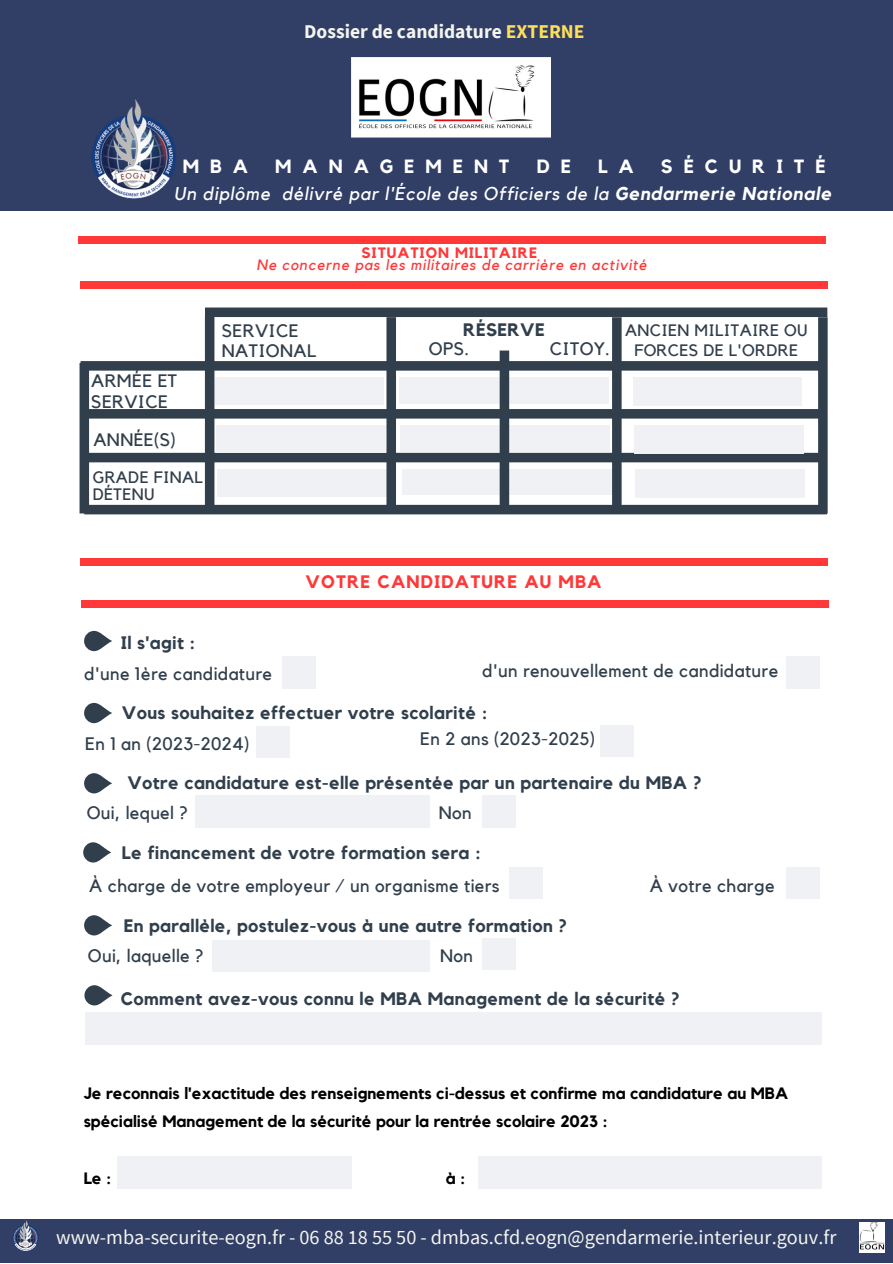
<style>
.page{position:relative;width:893px;height:1264px;background:#fff}
.page>*{position:absolute;margin:0;border:0;box-sizing:border-box;transform-origin:0 0}
.t1{font:20.25px "Source Sans Pro";color:#f4f5ef}
.t2{font:700 19.5px "Source Sans Pro";color:#f4f5ef}
.t3{font:700 19.05px "Kollektif";letter-spacing:.57em;color:#fff}
.t4{font:italic 18.45px "Kollektif";letter-spacing:.04em;color:#fff}
.t5{font:700 18px "Kollektif";letter-spacing:.02em;color:#313f4c}
.t6{font:18px/20.2px "Kollektif";letter-spacing:.02em;color:#313f4c}
.t7{font:700 18px "Kollektif";letter-spacing:.06em;color:#ff3838}
.t8{font:16.5px/16.8px "Kollektif";letter-spacing:.02em;color:#313f4c}
.t9{font:700 16.35px/28px "Kollektif";color:#000}
.t10{font:italic 15px "Kollektif";letter-spacing:.06em;color:#ff3838}
.t11{font:700 15px "Kollektif";letter-spacing:.06em;color:#ff3838}
.s1{color:#ffde59}
.s2{font-weight:700}
</style>
<div class="page">
<div style="left:78px;top:236px;width:748px;height:7px;background:#ff3838"></div>
<div style="left:80px;top:281px;width:747px;height:7px;background:#ff3838"></div>
<div style="left:80px;top:558px;width:747px;height:7px;background:#ff3838"></div>
<div style="left:81px;top:600px;width:748px;height:7px;background:#ff3838"></div>
<svg style="left:84px;top:631px;width:28px;height:20px"></svg>
<svg style="left:84px;top:703px;width:28px;height:20px"></svg>
<svg style="left:84px;top:773px;width:28px;height:20px"></svg>
<svg style="left:83px;top:842px;width:28px;height:20px"></svg>
<svg style="left:84px;top:915px;width:28px;height:20px"></svg>
<svg style="left:84px;top:985px;width:28px;height:20px"></svg>
<div style="left:0;top:1219px;width:892px;height:43px;background:#313f66"></div>
<img style="left:12px;top:1220px;width:27px;height:31px">
<img style="left:859px;top:1222px;width:25px;height:30px">
<div style="left:0;top:0;width:892px;height:211px;background:#313f66"></div>
<img style="left:91px;top:99px;width:85px;height:100px">
<img style="left:351px;top:58px;width:199px;height:80px">
<div style="left:282px;top:656px;width:34px;height:32px;background:#eff1f4"></div>
<div style="left:786px;top:656px;width:33px;height:32px;background:#eff1f4"></div>
<div style="left:256px;top:726px;width:33px;height:31px;background:#eff1f4"></div>
<div style="left:600px;top:725px;width:34px;height:31px;background:#eff1f4"></div>
<div style="left:195px;top:795px;width:234px;height:32px;background:#eff1f4"></div>
<div style="left:482px;top:795px;width:33px;height:32px;background:#eff1f4"></div>
<div style="left:509px;top:866px;width:33px;height:32px;background:#eff1f4"></div>
<div style="left:786px;top:866px;width:33px;height:32px;background:#eff1f4"></div>
<div style="left:212px;top:940px;width:217px;height:31px;background:#eff1f4"></div>
<div style="left:482px;top:937px;width:33px;height:32px;background:#eff1f4"></div>
<div style="left:85px;top:1012px;width:736px;height:32px;background:#eff1f4"></div>
<div style="left:117px;top:1156px;width:234px;height:31px;background:#eff1f4"></div>
<div style="left:478px;top:1156px;width:343px;height:31px;background:#eff1f4"></div>
<svg style="left:79px;top:307px;width:748px;height:207px"></svg>
<p class="t2" style="left:304px;top:19px;width:282px">Dossier de candidature <span class="s1">EXTERNE</span></p>
<p class="t3" style="left:183px;top:157px;width:67px">MBA</p>
<p class="t3" style="left:275px;top:157px;width:236px">MANAGEMENT</p>
<p class="t3" style="left:536px;top:157px;width:36px">D E</p>
<p class="t3" style="left:598px;top:157px;width:37px">L A</p>
<p class="t3" style="left:661px;top:157px;width:166px">SÉCURITÉ</p>
<p class="t4" style="left:174px;top:185px;width:659px">Un diplôme délivré par l'École des Officiers de la <span class="s2">Gendarmerie Nationale</span></p>
<p class="t11" style="left:361px;top:246px;width:177px">SITUATION MILITAIRE</p>
<p class="t10" style="left:256px;top:258px;width:392px">Ne concerne pas les militaires de carrière en activité</p>
<p class="t6" style="left:91px;top:371px;width:88px">ARMÉE ET<br>SERVICE</p>
<p class="t6" style="left:93px;top:430px;width:84px">ANNÉE(S)</p>
<p class="t8" style="left:93px;top:470px;width:112px">GRADE FINAL<br>DÉTENU</p>
<p class="t6" style="left:222px;top:321px;width:96px">SERVICE<br>NATIONAL</p>
<p class="t5" style="left:463px;top:322px;width:83px">RÉSERVE</p>
<p class="t6" style="left:429px;top:339px;width:42px">OPS.</p>
<p class="t6" style="left:550px;top:339px;width:61px">CITOY.</p>
<p class="t8" style="left:625px;top:322px;width:184px;line-height:19px;text-align:center">ANCIEN MILITAIRE OU<br>FORCES DE L'ORDRE</p>
<p class="t5" style="left:121px;top:634px;width:76px">Il s'agit :</p>
<p class="t7" style="left:305px;top:573px;width:297px">VOTRE CANDIDATURE AU MBA</p>
<p class="t6" style="left:84px;top:664px;width:189px">d'une 1ère candidature</p>
<p class="t6" style="left:482px;top:661px;width:297px">d'un renouvellement de candidature</p>
<p class="t5" style="left:122px;top:704px;width:367px">Vous souhaitez effectuer votre scolarité :</p>
<p class="t6" style="left:85px;top:734px;width:166px">En 1 an (2023-2024)</p>
<p class="t6" style="left:420px;top:729px;width:176px">En 2 ans (2023-2025)</p>
<p class="t5" style="left:127px;top:774px;width:575px">Votre candidature est-elle présentée par un partenaire du MBA ?</p>
<p class="t6" style="left:87px;top:803px;width:103px">Oui, lequel ?</p>
<p class="t6" style="left:439px;top:803px;width:34px">Non</p>
<p class="t5" style="left:122px;top:844px;width:360px">Le financement de votre formation sera :</p>
<p class="t6" style="left:89px;top:876px;width:412px">À charge de votre employeur / un organisme tiers</p>
<p class="t5" style="left:124px;top:917px;width:445px">En parallèle, postulez-vous à une autre formation ?</p>
<p class="t6" style="left:649px;top:876px;width:126px">À votre charge</p>
<p class="t6" style="left:88px;top:946px;width:117px">Oui, laquelle ?</p>
<p class="t6" style="left:440px;top:946px;width:34px">Non</p>
<p class="t5" style="left:121px;top:990px;width:560px">Comment avez-vous connu le MBA Management de la sécurité ?</p>
<p class="t9" style="left:84px;top:1080px;width:706px">Je reconnais l'exactitude des renseignements ci-dessus et confirme ma candidature au MBA spécialisé Management de la sécurité pour la rentrée scolaire 2023 :</p>
<p class="t9" style="left:84px;top:1164px;width:29px">Le :</p>
<p class="t9" style="left:445px;top:1164px;width:21px">à :</p>
<p class="t1" style="left:56px;top:1223px;width:781px">www-mba-securite-eogn.fr - 06 88 18 55 50 - dmbas.cfd.eogn@gendarmerie.interieur.gouv.fr</p>
</div>
